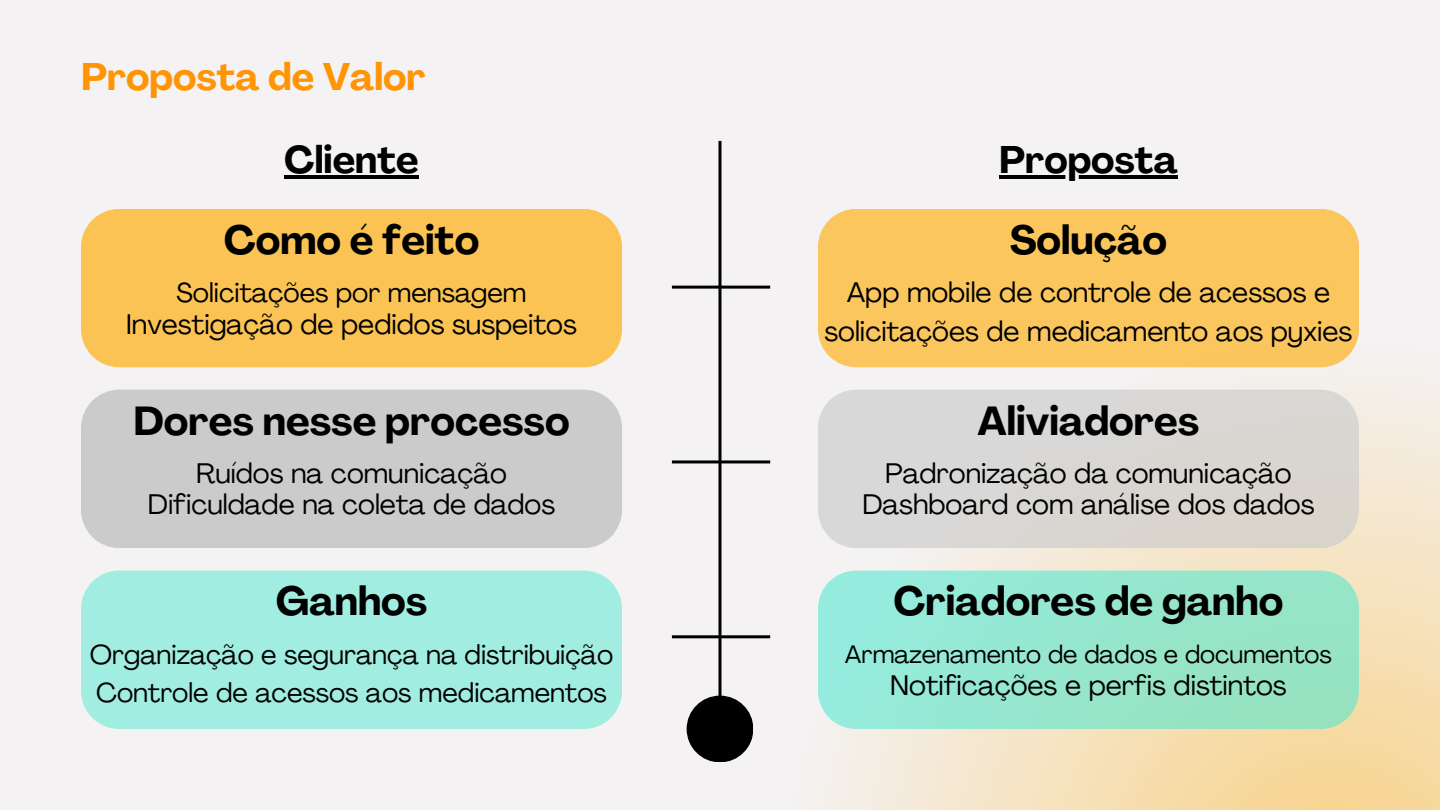
<style>
.page{position:relative;width:1440px;height:810px;background:#f4f2f2}
.page>*{position:absolute;margin:0;border:0;box-sizing:border-box;transform-origin:0 0}
.t1{font:700 40px "Agrandir";color:#000}
.t2{font:700 37.9px "Agrandir";color:#ff9405}
.t3{font:700 37.9px "Agrandir";color:#000}
.t4{font:28px/39px "Agrandir";color:#000;text-align:center}
.t5{font:27px "Agrandir";color:#000}
.t6{font:25px "Agrandir";color:#000}
</style>
<div class="page">
<svg style="left:733px;top:288px;width:707px;height:522px"></svg>
<div style="left:818px;top:209px;width:541px;height:158px;background:#fac65d"></div>
<div style="left:818px;top:390px;width:541px;height:158px;background:#d9d7d4"></div>
<svg style="left:818px;top:571px;width:541px;height:158px;background:#96e6ce"></svg>
<div style="left:81px;top:209px;width:541px;height:158px;background:#fbc354"></div>
<div style="left:81px;top:390px;width:541px;height:158px;background:#cbcbcb"></div>
<div style="left:81px;top:571px;width:541px;height:158px;background:#a2ede1"></div>
<hr style="left:718px;top:141px;width:3px;height:588px;background:#000">
<hr style="left:672px;top:286px;width:98px;height:3px;background:#000">
<hr style="left:672px;top:460px;width:98px;height:3px;background:#000">
<hr style="left:672px;top:635px;width:98px;height:3px;background:#000">
<div style="left:687px;top:696px;width:66px;height:66px;background:#000;border-radius:50%"></div>
<hr style="left:284px;top:175px;width:135px;height:4px;background:#000">
<hr style="left:999px;top:175px;width:179px;height:4px;background:#000">
<h1 class="t2" style="left:81px;top:62px;width:346px">Proposta de Valor</h1>
<h1 class="t3" style="left:284px;top:145px;width:136px">Cliente</h1>
<h1 class="t3" style="left:999px;top:145px;width:180px">Proposta</h1>
<h2 class="t1" style="left:224px;top:224px;width:257px">Como é feito</h2>
<h2 class="t5" style="left:177px;top:282px;width:352px">Solicitações por mensagem</h2>
<h1 class="t4" style="left:126px;top:307px;width:452px">Investigação de pedidos suspeitos</h1>
<h2 class="t1" style="left:133px;top:405px;width:438px">Dores nesse processo</h2>
<h2 class="t4" style="left:196px;top:457px;width:312px">Ruídos na comunicação</h2>
<h1 class="t4" style="left:148px;top:488px;width:409px">Dificuldade na coleta de dados</h1>
<h2 class="t1" style="left:276px;top:585px;width:153px">Ganhos</h2>
<h2 class="t5" style="left:90px;top:644px;width:525px">Organização e segurança na distribuição</h2>
<h1 class="t5" style="left:96px;top:682px;width:512px">Controle de acessos aos medicamentos</h1>
<h1 class="t1" style="left:1010px;top:224px;width:159px">Solução</h1>
<h2 class="t4" style="left:824px;top:276px;width:529px">App mobile de controle de acessos e solicitações de medicamento aos pyxies</h2>
<p class="t1" style="left:978px;top:405px;width:223px">Aliviadores</p>
<h1 class="t4" style="left:885px;top:457px;width:408px">Padronização da comunicação</h1>
<h2 class="t4" style="left:862px;top:488px;width:454px">Dashboard com análise dos dados</h2>
<h2 class="t1" style="left:894px;top:585px;width:391px">Criadores de ganho</h2>
<h1 class="t6" style="left:845px;top:644px;width:488px">Armazenamento de dados e documentos</h1>
<p class="t4" style="left:890px;top:669px;width:398px">Notificações e perfis distintos</p>
</div>
